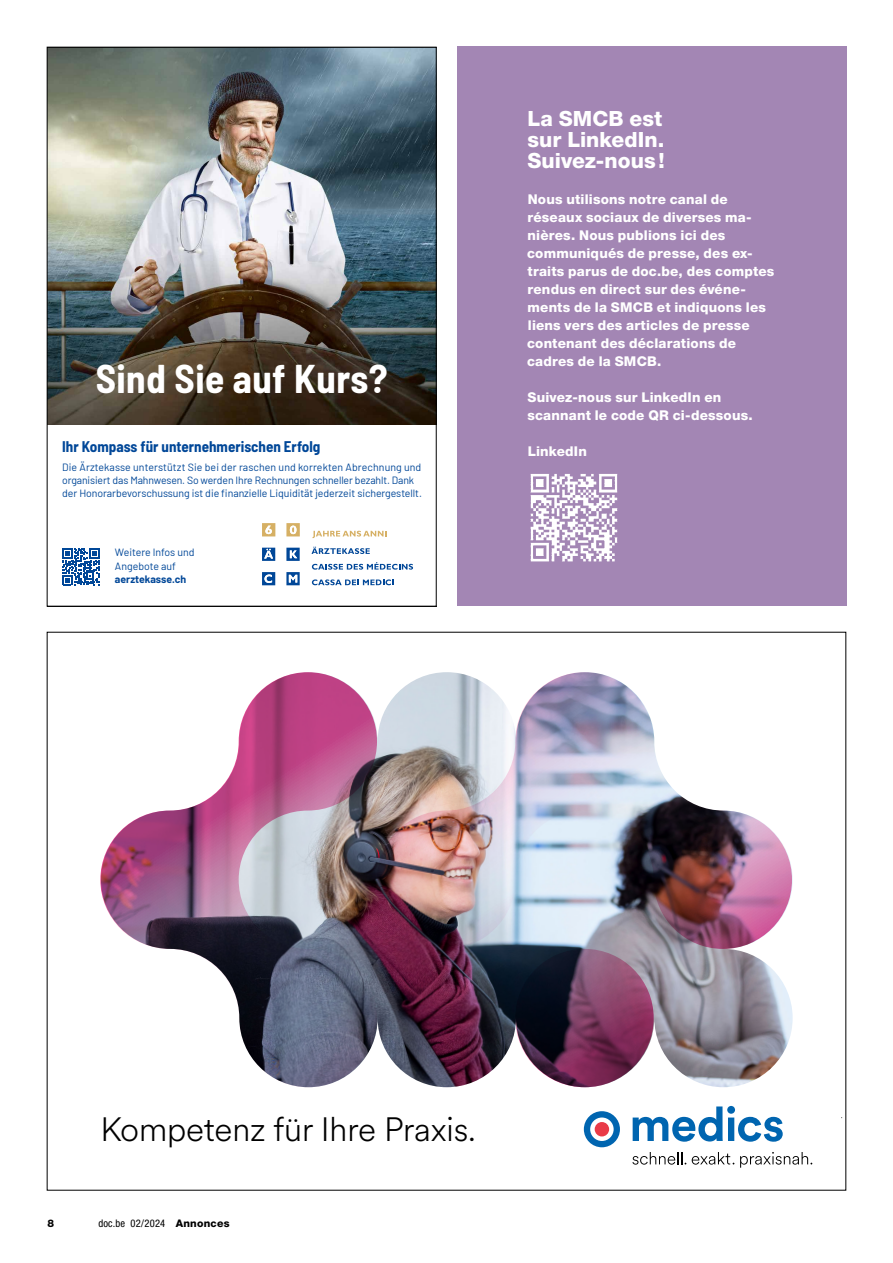
<style>
.page{position:relative;width:893px;height:1263px;background:#fff}
.page>*{position:absolute;margin:0;border:0;box-sizing:border-box;transform-origin:0 0}
.t1{font:700 semi-condensed 39.15px "Barlow";letter-spacing:.01em;color:#fff}
.t2{font:300 33.45px "Circular XX";letter-spacing:-.005em;color:#000}
.t3{font:800 21px/21px "Helvetica Neue LT Std";color:#fff;text-align:justify}
.t4{font:700 semi-condensed 15.15px "Barlow";color:#004798}
.t5{font:800 13.5px/18px "Helvetica Neue LT Std";letter-spacing:.015em;color:#fff}
.t6{font:10.5px/12.8px "Barlow";letter-spacing:-.005em;color:#004798}
.t7{font:condensed 10.5px "Helvetica Neue LT Std";letter-spacing:.02em;color:#000}
.t8{font:700 10.5px "Barlow";color:#004798}
.t9{font:800 10.5px "Helvetica Neue LT Std";color:#000}
.s1{font-weight:800;font-stretch:normal}
</style>
<div class="page">
<img style="left:49px;top:49px;width:386px;height:537px">
<div style="left:457px;top:47px;width:389px;height:559px;background:#a386b4"></div>
<svg style="left:584px;top:1111px;width:36px;height:36px"></svg>
<div style="left:595px;top:1122px;width:14px;height:14px;background:#e93b48;border-radius:50%"></div>
<svg style="left:632px;top:1152px;width:54px;height:12px"></svg>
<svg style="left:692px;top:1152px;width:42px;height:12px"></svg>
<svg style="left:740px;top:1152px;width:72px;height:16px"></svg>
<svg style="left:633px;top:1106px;width:150px;height:36px"></svg>
<img style="left:100px;top:672px;width:692px;height:415px">
<svg style="left:515px;top:949px;width:139px;height:138px;background:#6a4761"></svg>
<img style="left:530px;top:474px;width:88px;height:88px">
<h1 class="t1" style="left:96px;top:350px;width:293px">Sind Sie auf Kurs?</h1>
<p class="t4" style="left:62px;top:435px;width:260px">Ihr Kompass für unternehmerischen Erfolg</p>
<p class="t6" style="left:62px;top:460px;width:361px">Die Ärztekasse unterstützt Sie bei der raschen und korrekten Abrechnung und organisiert das Mahnwesen. So werden Ihre Rechnungen schneller bezahlt. Dank der Honorarbevorschussung ist die finanzielle Liquidität jederzeit sichergestellt.</p>
<p class="t6" style="left:115px;top:545px;width:81px;line-height:13.5px">Weitere Infos und<br>Angebote auf</p>
<p class="t8" style="left:115px;top:572px;width:73px">aerztekasse.ch</p>
<h3 class="t3" style="left:527px;top:108px;width:139px">La SMCB est sur LinkedIn.<br>Suivez-nous!</h3>
<p class="t5" style="left:527px;top:190px;width:249px">Nous utilisons notre canal de réseaux sociaux de diverses ma&shy;nières. Nous publions ici des communiqués de presse, des ex&shy;traits parus de doc.be, des comptes rendus en direct sur des événe&shy;ments de la SMCB et indiquons les liens vers des articles de presse contenant des déclarations de cadres de la SMCB.</p>
<p class="t5" style="left:527px;top:388px;width:227px">Suivez-nous sur LinkedIn en scannant le code QR ci-dessous.</p>
<p class="t5" style="left:528px;top:442px;width:61px">LinkedIn</p>
<h2 class="t2" style="left:100px;top:1107px;width:377px">Kompetenz für Ihre Praxis.</h2>
<p class="t9" style="left:48px;top:1216px;width:8px">8</p>
<p class="t7" style="left:98px;top:1217px;width:133px">doc.be 02/2024 <span class="s1">Annonces</span></p>
</div>
